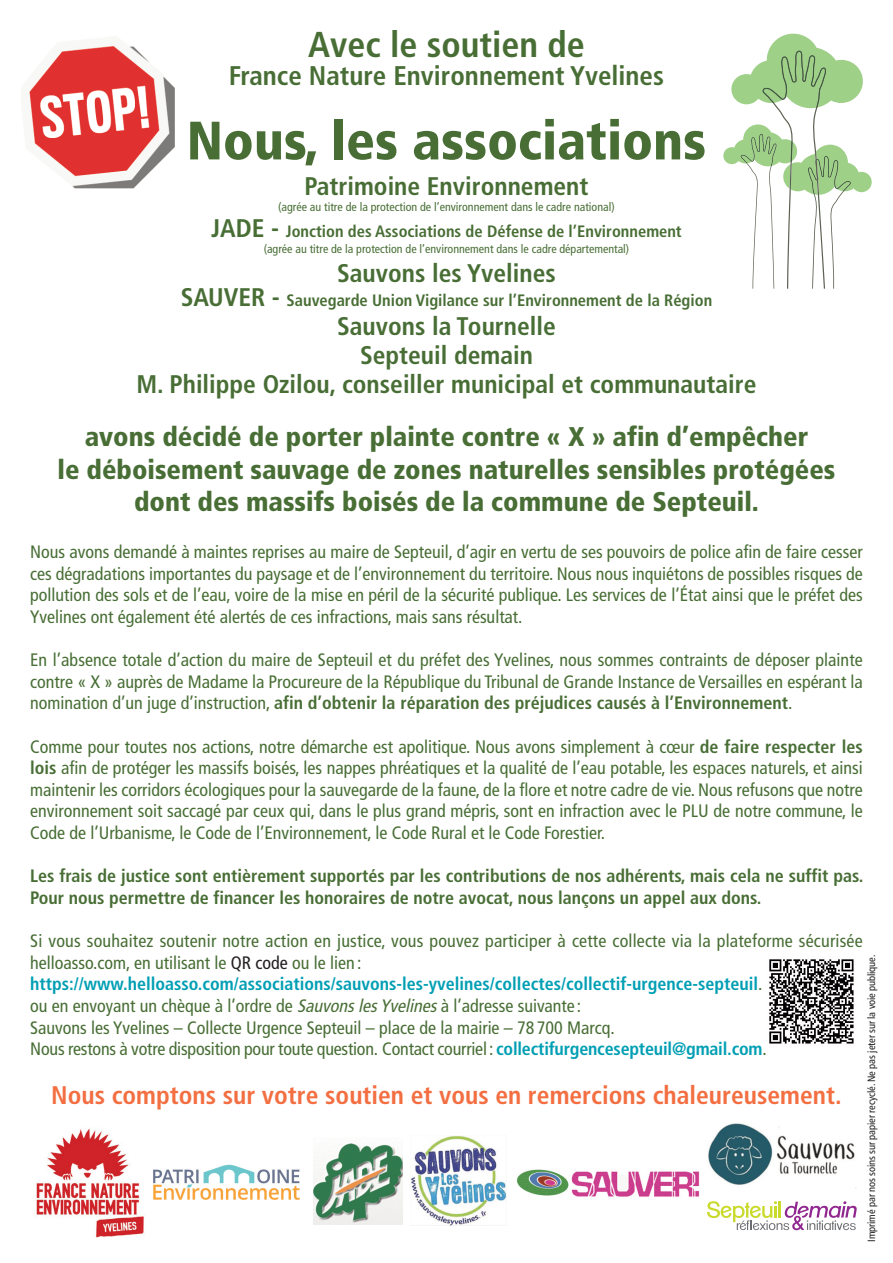
<style>
.page{position:relative;width:893px;height:1263px;background:#fff}
.page>*{position:absolute;margin:0;border:0;box-sizing:border-box;transform-origin:0 0}
.t1{font:900 condensed 54px "Frutiger";color:#486e35}
.t2{font:700 condensed 36px "Frutiger";color:#486e35}
.t3{font:900 condensed 27px/32.4px "Frutiger";color:#486e35;text-align:center}
.t4{font:700 condensed 27px "Frutiger";color:#486e35}
.t5{font:700 condensed 25.5px/29.1px "Frutiger";color:#486e35;text-align:center}
.t6{font:700 condensed 25.5px "Frutiger";color:#f36f42}
.t7{font:condensed 18px/21.6px "Frutiger";color:#486e35;text-align:justify}
.t8{font:700 condensed 18px/21.6px "Frutiger";color:#486e35}
.t9{font:700 condensed 16.5px "Frutiger";color:#486e35}
.t10{font:condensed 12px "Frutiger";color:#486e35}
.t11{font:condensed 10.5px "Frutiger";letter-spacing:-.01em;color:#231f20}
.s1{font-size:25.5px}
.s2{font-weight:700}
.s3{color:#231f20}
.s4{font-weight:700;color:#009fb4}
.s5{font-style:italic}
</style>
<div class="page">
<img style="left:313px;top:1143px;width:90px;height:81px">
<img style="left:36px;top:1128px;width:108px;height:110px">
<img style="left:153px;top:1164px;width:147px;height:36px">
<img style="left:708px;top:1123px;width:147px;height:62px">
<img style="left:411px;top:1136px;width:95px;height:90px">
<img style="left:516px;top:1169px;width:184px;height:28px">
<img style="left:769px;top:959px;width:85px;height:85px">
<svg style="left:707px;top:1201px;width:150px;height:29px"></svg>
<img style="left:29px;top:46px;width:146px;height:143px">
<svg style="left:723px;top:34px;width:149px;height:255px"></svg>
<h2 class="t2" style="left:308px;top:30px;width:278px">Avec le soutien de</h2>
<h3 class="t4" style="left:229px;top:65px;width:437px">France Nature Environnement Yvelines</h3>
<h1 class="t1" style="left:187px;top:119px;width:521px">Nous, les associations</h1>
<h3 class="t5" style="left:304px;top:174px;width:285px">Patrimoine Environnement</h3>
<p class="t10" style="left:278px;top:202px;width:338px">(agrée au titre de la protection de l’environnement dans le cadre national)</p>
<p class="t9" style="left:211px;top:225px;width:472px"><span class="s1">JADE -</span> Jonction des Associations de Défense de l’Environnement</p>
<p class="t10" style="left:264px;top:244px;width:367px">(agrée au titre de la protection de l’environnement dans le cadre départemental)</p>
<h3 class="t5" style="left:337px;top:261px;width:220px">Sauvons les Yvelines</h3>
<p class="t9" style="left:181px;top:293px;width:533px"><span class="s1">SAUVER -</span> Sauvegarde Union Vigilance sur l’Environnement de la Région</p>
<h3 class="t5" style="left:136px;top:313px;width:622px">Sauvons la Tournelle<br>Septeuil demain<br>M. Philippe Ozilou, conseiller municipal et communautaire</h3>
<h3 class="t3" style="left:58px;top:423px;width:779px">avons décidé de porter plainte contre « X » afin d’empêcher<br>le déboisement sauvage de zones naturelles sensibles protégées dont des massifs boisés de la commune de Septeuil.</h3>
<p class="t7" style="left:30px;top:543px;width:834px">Nous avons demandé à maintes reprises au maire de Septeuil, d’agir en vertu de ses pouvoirs de police afin de faire cesser ces dégradations importantes du paysage et de l’environnement du territoire. Nous nous inquiétons de possibles risques de pollution des sols et de l’eau, voire de la mise en péril de la sécurité publique. Les services de l’État ainsi que le préfet des Yvelines ont également été alertés de ces infractions, mais sans résultat.</p>
<p class="t7" style="left:30px;top:651px;width:834px">En l’absence totale d’action du maire de Septeuil et du préfet des Yvelines, nous sommes contraints de déposer plainte contre « X » auprès de Madame la Procureure de la République du Tribunal de Grande Instance de Versailles en espérant la nomination d’un juge d’instruction, <span class="s2">afin d’obtenir la réparation des préjudices causés à l’Environnement</span>.</p>
<p class="t7" style="left:30px;top:737px;width:834px">Comme pour toutes nos actions, notre démarche est apolitique. Nous avons simplement à cœur <span class="s2">de faire respecter les lois</span> afin de protéger les massifs boisés, les nappes phréatiques et la qualité de l’eau potable, les espaces naturels, et ainsi maintenir les corridors écologiques pour la sauvegarde de la faune, de la flore et notre cadre de vie. Nous refusons que notre environnement soit saccagé par ceux qui, dans le plus grand mépris, sont en infraction avec le PLU de notre commune, le Code de l’Urbanisme, le Code de l’Environnement, le Code Rural et le Code Forestier.</p>
<p class="t8" style="left:30px;top:867px;width:835px">Les frais de justice sont entièrement supportés par les contributions de nos adhérents, mais cela ne suffit pas.<br>Pour nous permettre de financer les honoraires de notre avocat, nous lançons un appel aux dons.</p>
<p class="t7" style="left:30px;top:931px;width:834px;text-align:left">Si vous souhaitez soutenir notre action en justice, vous pouvez participer à cette collecte via la plateforme sécurisée helloasso.com, en utilisant le <span class="s3">QR code</span> ou le lien : <span class="s4">https://www.helloasso.com/associations/sauvons-les-yvelines/collectes/collectif-urgence-septeuil</span>.<br>ou en envoyant un chèque à l’ordre de <span class="s5">SauvonslesYvelines</span>à l’adresse suivante :<br>Sauvons les Yvelines – Collecte Urgence Septeuil – place de la mairie – 78 700 Marcq.<br>Nous restons à votre disposition pour toute question. Contact courriel: <span class="s4">collectifurgencesepteuil@gmail.com</span>.</p>
<h3 class="t6" style="left:51px;top:1085px;width:792px">Nous comptons sur votre soutien et vous en remercions chaleureusement.</h3>
<p class="t11" style="left:867px;top:1242px;width:288px;rotate:-90deg">Imprimé par nos soins sur papier recyclé. Ne pas jeter sur la voie publique.</p>
</div>
